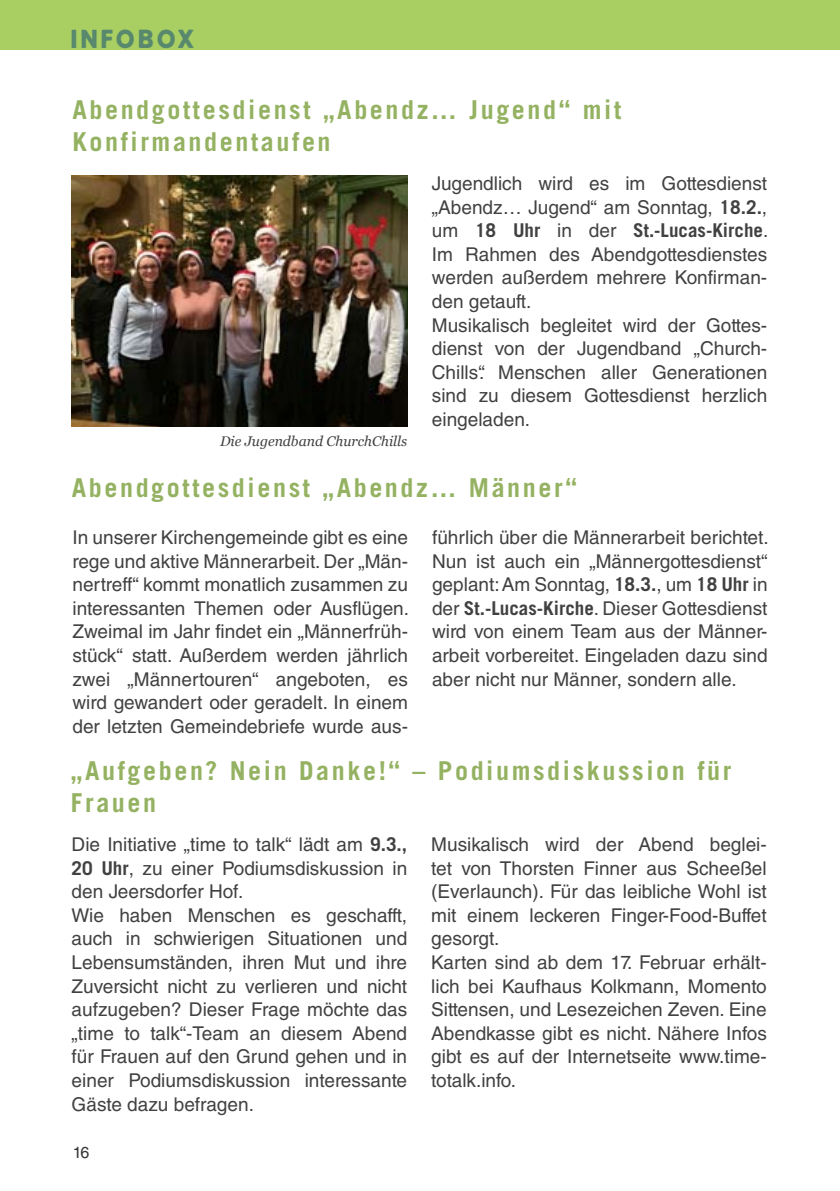
<style>
.page{position:relative;width:840px;height:1191px;background:#fff}
.page>*{position:absolute;margin:0;border:0;box-sizing:border-box;transform-origin:0 0}
.t1{font:700 26px/32px "Trade Gothic LT Pro";letter-spacing:.1em;color:#94b261}
.t2{font:26px "Block Pro";letter-spacing:.13em;color:#58886d}
.t3{font:19px/23.6px "Helvetica LT Std";color:#414142}
.t4{font:700 19px "Trade Gothic LT Pro";color:#414142}
.t5{font:16px "Helvetica LT Std";color:#000}
.t6{font:italic 14px "Georgia";color:#414142}
.s1{font-family:"Trade Gothic LT Pro";font-weight:700}
.s2{font-family:"Helvetica LT Std";font-weight:400}
</style>
<div class="page">
<div style="left:0;top:0;width:839px;height:49px;background:#a9cf62"></div>
<img style="left:72px;top:176px;width:335px;height:251px">
<h1 class="t2" style="left:71px;top:22px;width:124px">INFOBOX</h1>
<h1 class="t1" style="left:72px;top:93px;width:550px">Abendgottesdienst „Abendz… Jugend“ mit<br>Konfirmandentaufen</h1>
<p class="t3" style="left:431px;top:171px;width:337px">Jugendlich wird es im Gottesdienst „Abendz… Jugend“ am Sonntag, <span class="s1">18.2.</span>,</p>
<p class="t4" style="left:431px;top:219px;width:338px"><span class="s2">um</span> 18 Uhr <span class="s2">in der</span> St.-Lucas-Kirche<span class="s2">.</span></p>
<p class="t3" style="left:431px;top:242px;width:337px">Im Rahmen des Abendgottesdienstes werden außerdem mehrere Konfirman&shy;den getauft.<br>Musikalisch begleitet wird der Gottes&shy;dienst von der Jugendband „Church-<br>Chills“. Menschen aller Generationen sind zu diesem Gottesdienst herzlich eingeladen.</p>
<p class="t6" style="left:220px;top:432px;width:188px">Die Jugendband ChurchChills</p>
<h1 class="t1" style="left:72px;top:471px;width:506px">Abendgottesdienst „Abendz… Männer“</h1>
<p class="t3" style="left:72px;top:525px;width:338px;text-align:justify">In unserer Kirchengemeinde gibt es eine rege und aktive Männerarbeit. Der „Män&shy;nertreff“ kommt monatlich zusammen zu interessanten Themen oder Ausflügen.<br>Zweimal im Jahr findet ein „Männerfrüh&shy;stück“ statt. Außerdem werden jährlich zwei „Männertouren“ angeboten, es wird gewandert oder geradelt. In einem der letzten Gemeindebriefe wurde aus-</p>
<p class="t3" style="left:432px;top:525px;width:338px;text-align:justify">führlich über die Männerarbeit berichtet.<br>Nun ist auch ein „Männergottesdienst“ geplant: Am Sonntag, <span class="s1">18.3.</span>, um <span class="s1">18 Uhr</span> in der <span class="s1">St.-Lucas-Kirche</span>. Dieser Gottesdienst wird von einem Team aus der Männer&shy;arbeit vorbereitet. Eingeladen dazu sind aber nicht nur Männer, sondern alle.</p>
<h1 class="t1" style="left:71px;top:754px;width:661px">„Aufgeben? Nein Danke!“ – Podiumsdiskussion für<br>Frauen</h1>
<p class="t3" style="left:72px;top:832px;width:337px">Die Initiative „time to talk“ lädt am <span class="s1">9.3., 20 Uhr</span>, zu einer Podiumsdiskussion in den Jeersdorfer Hof.<br>Wie haben Menschen es geschafft, auch in schwierigen Situationen und Lebensumständen, ihren Mut und ihre Zuversicht nicht zu verlieren und nicht aufzugeben? Dieser Frage möchte das „time to talk“-Team an diesem Abend für Frauen auf den Grund gehen und in einer Podiumsdiskussion interessante Gäste dazu befragen.</p>
<p class="t3" style="left:431px;top:832px;width:337px">Musikalisch wird der Abend beglei&shy;tet von Thorsten Finner aus Scheeßel (Everlaunch). Für das leibliche Wohl ist mit einem leckeren Finger-Food-Buffet gesorgt.<br>Karten sind ab dem 17. Februar erhält&shy;lich bei Kaufhaus Kolkmann, Momento Sittensen, und Lesezeichen Zeven. Eine Abendkasse gibt es nicht. Nähere Infos gibt es auf der Internetseite www.time&shy;totalk.info.</p>
<p class="t5" style="left:72px;top:1143px;width:19px">16</p>
</div>
